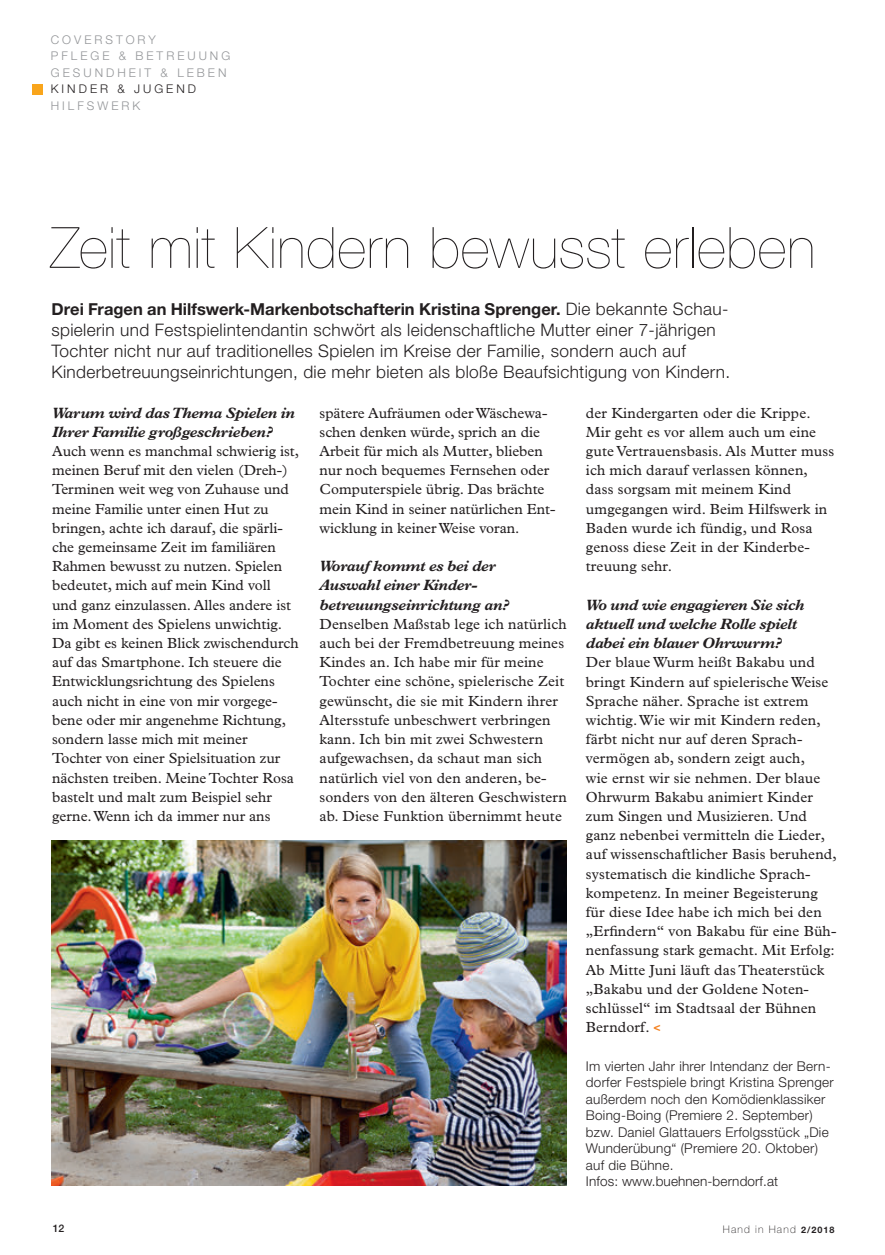
<style>
.page{position:relative;width:885px;height:1255px;background:#fff}
.page>*{position:absolute;margin:0;border:0;box-sizing:border-box;transform-origin:0 0}
.t1{font:200 57px "Helvetica Neue LT Std";letter-spacing:.01em;color:#231f20}
.t2{font:300 17.25px/21px "Helvetica Neue LT Std";letter-spacing:.02em;color:#231f20}
.t3{font:700 16.5px "Helvetica Neue LT Std";color:#231f20}
.t4{font:italic 700 15px/19.2px "Plantin Std";letter-spacing:-.02em;color:#231f20}
.t5{font:14.7px/19.2px "Plantin Std";letter-spacing:.01em;color:#231f20}
.t6{font:300 13.5px/16.5px "Helvetica Neue LT Std";letter-spacing:.02em;color:#231f20}
.t7{font:300 12px/16.5px "Helvetica Neue LT Std";letter-spacing:.25em;color:#939598}
.t8{font:300 12px "Helvetica Neue LT Std";letter-spacing:.25em;color:#231f20}
.t9{font:100 10.5px "Helvetica Neue LT Std";letter-spacing:.11em;color:#231f20}
.t10{font:500 10.5px "Helvetica Neue LT Std";color:#231f20}
.s1{font-weight:300;font-size:17.25px}
.s2{font-family:"Helvetica Neue LT Std";font-weight:700;font-size:12px;color:#f58220}
.s3{font-weight:700;font-size:9px}
</style>
<div class="page">
<div style="left:32px;top:85px;width:10px;height:10px;background:#f9a51b"></div>
<img style="left:51px;top:840px;width:515px;height:345px">
<p class="t7" style="left:51px;top:31px;width:181px">COVERSTORY<br>PFLEGE &amp; BETREUUNG<br>GESUNDHEIT &amp; LEBEN</p>
<p class="t8" style="left:51px;top:82px;width:147px">KINDER &amp; JUGEND</p>
<p class="t7" style="left:51px;top:97px;width:91px">HILFSWERK</p>
<h1 class="t1" style="left:51px;top:215px;width:765px">Zeit mit Kindern bewusst erleben</h1>
<p class="t3" style="left:51px;top:298px;width:676px">Drei Fragen an Hilfswerk-Markenbotschafterin Kristina Sprenger. <span class="s1">Die bekannte Schau-</span></p>
<p class="t2" style="left:51px;top:319px;width:680px">spielerin und Festspielintendantin schwört als leidenschaftliche Mutter einer 7-jährigen<br>Tochter nicht nur auf traditionelles Spielen im Kreise der Familie, sondern auch auf<br>Kinderbetreuungseinrichtungen, die mehr bieten als bloße Beaufsichtigung von Kindern.</p>
<p class="t4" style="left:52px;top:403px;width:244px">Warum wird das Thema Spielen in<br>Ihrer Familie großgeschrieben?</p>
<p class="t5" style="left:52px;top:442px;width:248px">Auch wenn es manchmal schwierig ist, meinen Beruf mit den vielen (Dreh-)<br>Terminen weit weg von Zuhause und meine Familie unter einen Hut zu bringen, achte ich darauf, die spärli&shy;che gemeinsame Zeit im familiären Rahmen bewusst zu nutzen. Spielen bedeutet, mich auf mein Kind voll und ganz einzulassen. Alles andere ist im Moment des Spielens unwichtig.<br>Da gibt es keinen Blick zwischendurch auf das Smartphone. Ich steuere die Entwicklungsrichtung des Spielens auch nicht in eine von mir vorgege&shy;bene oder mir angenehme Richtung, sondern lasse mich mit meiner Tochter von einer Spielsituation zur nächsten treiben. Meine Tochter Rosa bastelt und malt zum Beispiel sehr gerne. Wenn ich da immer nur ans</p>
<p class="t5" style="left:319px;top:403px;width:237px">spätere Aufräumen oder Wäschewa&shy;schen denken würde, sprich an die Arbeit für mich als Mutter, blieben nur noch bequemes Fernsehen oder Computerspiele übrig. Das brächte mein Kind in seiner natürlichen Ent&shy;wicklung in keiner Weise voran.</p>
<p class="t4" style="left:319px;top:556px;width:192px">Worauf kommt es bei der<br>Auswahl einer Kinder&shy;betreuungseinrichtung an?</p>
<p class="t5" style="left:319px;top:614px;width:249px">Denselben Maßstab lege ich natürlich auch bei der Fremdbetreuung meines Kindes an. Ich habe mir für meine Tochter eine schöne, spielerische Zeit gewünscht, die sie mit Kindern ihrer Altersstufe unbeschwert verbringen kann. Ich bin mit zwei Schwestern aufgewachsen, da schaut man sich natürlich viel von den anderen, be&shy;sonders von den älteren Geschwistern ab. Diese Funktion übernimmt heute</p>
<p class="t5" style="left:585px;top:403px;width:250px">der Kindergarten oder die Krippe.<br>Mir geht es vor allem auch um eine gute Vertrauensbasis. Als Mutter muss ich mich darauf verlassen können, dass sorgsam mit meinem Kind umgegangen wird. Beim Hilfswerk in<br>Baden wurde ich fündig, und Rosa genoss diese Zeit in der Kinderbe&shy;treuung sehr.</p>
<p class="t4" style="left:585px;top:595px;width:220px">Wo und wie engagieren Sie sich aktuell und welche Rolle spielt dabei ein blauer Ohrwurm?</p>
<p class="t5" style="left:585px;top:653px;width:252px">Der blaue Wurm heißt Bakabu und bringt Kindern auf spielerische Weise Sprache näher. Sprache ist extrem wichtig. Wie wir mit Kindern reden, färbt nicht nur auf deren Sprach&shy;vermögen ab, sondern zeigt auch,<br>wie ernst wir sie nehmen. Der blaue Ohrwurm Bakabu animiert Kinder zum Singen und Musizieren. Und ganz nebenbei vermitteln die Lieder, auf wissenschaftlicher Basis beruhend, systematisch die kindliche Sprach&shy;kompetenz. In meiner Begeisterung für diese Idee habe ich mich bei den „Erfindern“ von Bakabu für eine Büh&shy;nenfassung stark gemacht. Mit Erfolg:<br>Ab Mitte Juni läuft das Theaterstück „Bakabu und der Goldene Noten&shy;schlüssel“ im Stadtsaal der Bühnen Berndorf. <span class="s2">&lt;</span></p>
<p class="t6" style="left:585px;top:1057px;width:249px">Im vierten Jahr ihrer Intendanz der Bern&shy;dorfer Festspiele bringt Kristina Sprenger außerdem noch den Komödienklassiker Boing-Boing (Premiere 2. September) bzw. Daniel Glattauers Erfolgsstück „Die Wunderübung“ (Premiere 20. Oktober) auf die Bühne.<br>Infos: www.buehnen-berndorf.at</p>
<p class="t10" style="left:53px;top:1222px;width:13px">12</p>
<p class="t9" style="left:722px;top:1223px;width:113px">Hand in Hand <span class="s3">2/2018</span></p>
</div>
